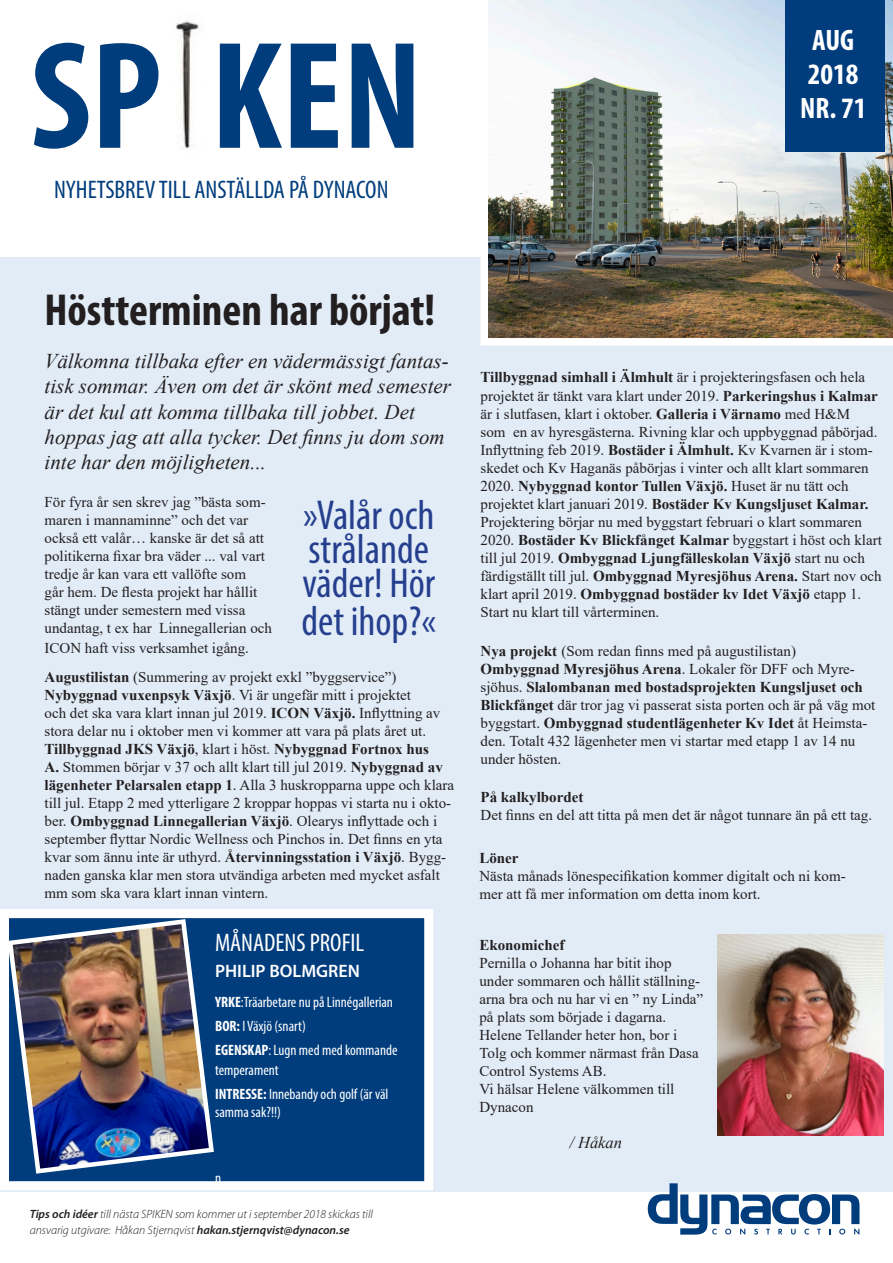
<style>
.page{position:relative;width:893px;height:1263px;background:#fff}
.page>*{position:absolute;margin:0;border:0;box-sizing:border-box;transform-origin:0 0}
.t1{font:700 condensed 154.5px "Myriad Pro";color:#013d7d}
.t2{font:700 condensed 45px "Myriad Pro";color:#231f20}
.t3{font:condensed 42px/34.2px "Myriad Pro";color:#253f8e}
.t4{font:700 condensed 29.7px/34.2px "Myriad Pro";color:#fff}
.t5{font:condensed 25.5px "Myriad Pro";color:#013d7d}
.t6{font:condensed 25.5px "Myriad Pro";color:#fff}
.t7{font:italic 21px/25.2px "Times New Roman";color:#231f20}
.t8{font:600 18px "Myriad Pro";color:#fff}
.t9{font:italic 16.5px "Times New Roman";color:#231f20}
.t10{font:15px/18px "Times New Roman";color:#231f20}
.t11{font:condensed 15px/19.5px "Myriad Pro";color:#fff}
.t12{font:700 15px "Times New Roman";color:#231f20}
.t13{font:12.6px "Times New Roman";color:#231f20}
.t14{font:italic 300 12px/16.5px "Myriad Pro";color:#231f20}
.s1{font-weight:700}
.s2{font-weight:600}
</style>
<div class="page">
<div style="left:1px;top:257px;width:892px;height:934px;background:#e1ecf7"></div>
<img style="left:480px;top:0;width:413px;height:345px">
<div style="left:4px;top:914px;width:425px;height:272px;background:#013d7d"></div>
<div style="left:0;top:909px;width:433px;height:281px;border:9px solid #fff"></div>
<img style="left:176px;top:21px;width:23px;height:128px">
<svg style="left:648px;top:1183px;width:211px;height:51px"></svg>
<div style="left:785px;top:0;width:99px;height:152px;background:#013d7d"></div>
<img style="left:718px;top:934px;width:165px;height:201px">
<img style="left:5px;top:916px;width:211px;height:260px">
<p class="t1" style="left:30px;top:0;width:394px">SP KEN</p>
<p class="t5" style="left:54px;top:174px;width:336px">NYHETSBREV TILL ANSTÄLLDA PÅ DYNACON</p>
<p class="t4" style="left:808px;top:22px;width:52px">AUG<br>2018</p>
<p class="t4" style="left:800px;top:90px;width:68px">NR. 71</p>
<p class="t13" style="left:9px;top:914px;width:5px">.</p>
<p class="t2" style="left:45px;top:282px;width:392px">Höstterminen har börjat!</p>
<p class="t7" style="left:45px;top:348px;width:408px">Välkomna tillbaka efter en vädermässigt fantas&shy;tisk sommar. Även om det är skönt med semester är det kul att komma tillbaka till jobbet. Det hoppas jag att alla tycker. Det finns ju dom som inte har den möjligheten...</p>
<p class="t10" style="left:45px;top:492px;width:229px">För fyra år sen skrev jag ”bästa som&shy;maren i mannaminne” och det var också ett valår… kanske är det så att politikerna fixar bra väder ... val vart tredje år kan vara ett vallöfte som<br>går hem. De flesta projekt har hållit stängt under semestern med vissa undantag, t ex har Linnegallerian och</p>
<p class="t10" style="left:45px;top:638px;width:206px">ICON haft viss verksamhet igång.</p>
<p class="t3" style="left:302px;top:497px;width:134px">»Valår och strålande väder! Hör</p>
<p class="t3" style="left:301px;top:604px;width:136px">det ihop?«</p>
<p class="t10" style="left:45px;top:668px;width:354px"><span class="s1">Augustilistan</span> (Summering av projekt exkl ”byggservice”)</p>
<p class="t10" style="left:45px;top:686px;width:397px"><span class="s1">Nybyggnad vuxenpsyk Växjö</span>. Vi är ungefär mitt i projektet<br>och det ska vara klart innan jul 2019. <span class="s1">ICON Växjö.</span> Inflyttning av stora delar nu i oktober men vi kommer att vara på plats året ut.</p>
<p class="t10" style="left:45px;top:740px;width:411px"><span class="s1">Tillbyggnad JKS Växjö</span>, klart i höst. <span class="s1">Nybyggnad Fortnox hus<br>A.</span> Stommen börjar v 37 och allt klart till jul 2019. <span class="s1">Nybyggnad av lägenheter Pelarsalen etapp 1</span>. Alla 3 huskropparna uppe och klara till jul. Etapp 2 med ytterligare 2 kroppar hoppas vi starta nu i okto&shy;ber. <span class="s1">Ombyggnad Linnegallerian Växjö</span>. Olearys inflyttade och i</p>
<p class="t10" style="left:45px;top:830px;width:403px">september flyttar Nordic Wellness och Pinchos in. Det finns en yta kvar som ännu inte är uthyrd. <span class="s1">Återvinningsstation i Växjö</span>. Bygg&shy;naden ganska klar men stora utvändiga arbeten med mycket asfalt mm som ska vara klart innan vintern.</p>
<p class="t6" style="left:215px;top:927px;width:151px">MÅNADENS PROFIL</p>
<p class="t8" style="left:215px;top:959px;width:146px">PHILIP BOLMGREN</p>
<p class="t11" style="left:215px;top:992px;width:179px"><span class="s1">YRKE</span>:Träarbetare nu på Linnégallerian</p>
<p class="t11" style="left:215px;top:1016px;width:92px"><span class="s1">BOR:</span> I Växjö (snart)</p>
<p class="t11" style="left:215px;top:1040px;width:184px"><span class="s1">EGENSKAP</span>: Lugn med med kommande temperament</p>
<p class="t11" style="left:215px;top:1084px;width:175px;line-height:18px"><span class="s1">INTRESSE:</span> Innebandy och golf (är väl samma sak?!!)</p>
<p class="t11" style="left:215px;top:1168px;width:8px">n</p>
<p class="t14" style="left:30px;top:1205px;width:345px"><span class="s2">Tips och idéer</span> till nästa SPIKEN som kommer ut i september 2018 skickas till ansvarig utgivare: Håkan Stjernqvist <span class="s2">hakan.stjernqvist@dynacon.se</span></p>
<p class="t10" style="left:480px;top:368px;width:403px"><span class="s1">Tillbyggnad simhall i Älmhult</span> är i projekteringsfasen och hela projektet är tänkt vara klart under 2019. <span class="s1">Parkeringshus i Kalmar </span>är i slutfasen, klart i oktober. <span class="s1">Galleria i Värnamo</span> med H&amp;M<br>som en av hyresgästerna. Rivning klar och uppbyggnad påbörjad.<br>Inflyttning feb 2019. <span class="s1">Bostäder i Älmhult.</span> Kv Kvarnen är i stom&shy;skedet och Kv Haganäs påbörjas i vinter och allt klart sommaren 2020. <span class="s1">Nybyggnad kontor Tullen Växjö.</span> Huset är nu tätt och projektet klart januari 2019. <span class="s1">Bostäder Kv Kungsljuset Kalmar.<br></span>Projektering börjar nu med byggstart februari o klart sommaren 2020. <span class="s1">Bostäder Kv Blickfånget Kalmar</span> byggstart i höst och klart till jul 2019. <span class="s1">Ombyggnad Ljungfälleskolan Växjö</span> start nu och färdigställt till jul. <span class="s1">Ombyggnad Myresjöhus Arena.</span> Start nov och klart april 2019. <span class="s1">Ombyggnad bostäder kv Idet Växjö</span> etapp 1.<br>Start nu klart till vårterminen.</p>
<p class="t10" style="left:480px;top:642px;width:317px"><span class="s1">Nya projekt</span> (Som redan finns med på augustilistan)</p>
<p class="t10" style="left:480px;top:660px;width:396px"><span class="s1">Ombyggnad Myresjöhus Arena</span>. Lokaler för DFF och Myre&shy;sjöhus. <span class="s1">Slalombanan med bostadsprojekten Kungsljuset och Blickfånget</span> där tror jag vi passerat sista porten och är på väg mot byggstart. <span class="s1">Ombyggnad studentlägenheter Kv Idet</span> åt Heimsta&shy;den. Totalt 432 lägenheter men vi startar med etapp 1 av 14 nu under hösten.</p>
<p class="t12" style="left:480px;top:786px;width:104px">På kalkylbordet</p>
<p class="t10" style="left:480px;top:805px;width:393px">Det finns en del att titta på men det är något tunnare än på ett tag.</p>
<p class="t12" style="left:479px;top:847px;width:41px">Löner</p>
<p class="t10" style="left:479px;top:867px;width:368px">Nästa månads lönespecifikation kommer digitalt och ni kom&shy;mer att få mer information om detta inom kort.</p>
<p class="t12" style="left:479px;top:934px;width:87px">Ekonomichef</p>
<p class="t10" style="left:479px;top:953px;width:225px">Pernilla o Johanna har bitit ihop under sommaren och hållit ställning&shy;arna bra och nu har vi en ” ny Linda” på plats som började i dagarna.<br>Helene Tellander heter hon, bor i<br>Tolg och kommer närmast från Dasa<br>Control Systems AB.</p>
<p class="t10" style="left:479px;top:1079px;width:196px">Vi hälsar Helene välkommen till<br>Dynacon</p>
<p class="t9" style="left:569px;top:1131px;width:54px">/ Håkan</p>
</div>
